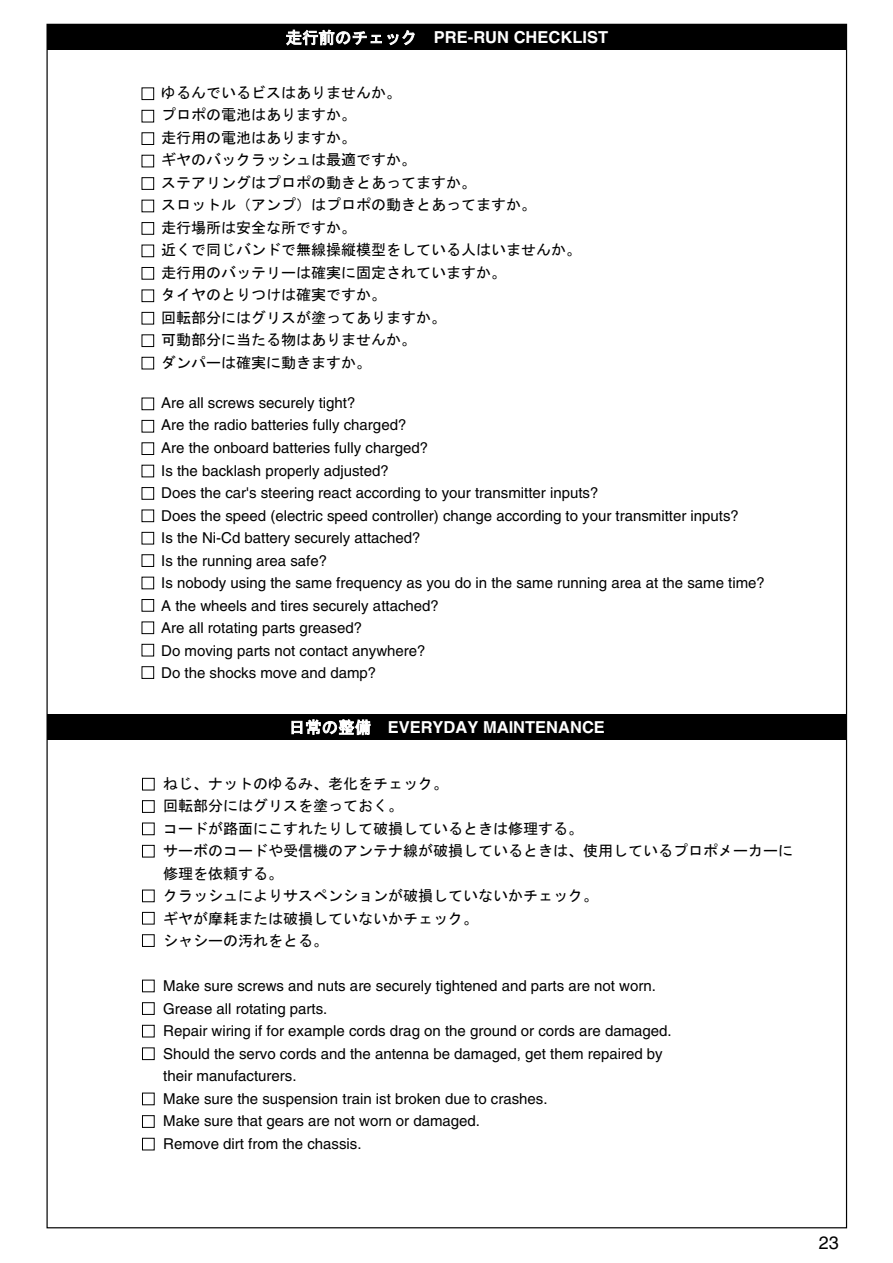
<style>
.page{position:relative;width:893px;height:1263px;background:#fff}
.page>*{position:absolute;margin:0;border:0;box-sizing:border-box;transform-origin:0 0}
.t1{font:18px "Helvetica";color:#000}
.t2{font:700 16.5px "Helvetica";color:#fff}
.t3{font:15px/22.5px "Helvetica";color:#000}
.t4{font:15px/22.5px "MS Gothic";color:#000}
.s1{font-family:"MS Gothic";font-weight:400}
</style>
<div class="page">
<div style="left:47px;top:24px;width:799px;height:26px;background:#000"></div>
<div style="left:47px;top:714px;width:799px;height:25px;background:#000"></div>
<div style="left:142px;top:980px;width:13px;height:12px;border:1px solid #000"></div>
<div style="left:142px;top:1002px;width:13px;height:13px;border:1px solid #000"></div>
<div style="left:142px;top:1025px;width:13px;height:12px;border:1px solid #000"></div>
<div style="left:142px;top:1047px;width:13px;height:13px;border:1px solid #000"></div>
<div style="left:142px;top:1093px;width:13px;height:12px;border:1px solid #000"></div>
<div style="left:142px;top:1115px;width:13px;height:13px;border:1px solid #000"></div>
<div style="left:142px;top:1138px;width:13px;height:12px;border:1px solid #000"></div>
<div style="left:142px;top:778px;width:13px;height:12px;border:1px solid #000"></div>
<div style="left:142px;top:800px;width:13px;height:13px;border:1px solid #000"></div>
<div style="left:142px;top:823px;width:13px;height:12px;border:1px solid #000"></div>
<div style="left:142px;top:845px;width:13px;height:12px;border:1px solid #000"></div>
<div style="left:142px;top:890px;width:13px;height:12px;border:1px solid #000"></div>
<div style="left:142px;top:912px;width:13px;height:12px;border:1px solid #000"></div>
<div style="left:142px;top:934px;width:13px;height:13px;border:1px solid #000"></div>
<div style="left:142px;top:398px;width:12px;height:12px;border:1px solid #000"></div>
<div style="left:142px;top:420px;width:12px;height:12px;border:1px solid #000"></div>
<div style="left:142px;top:442px;width:12px;height:13px;border:1px solid #000"></div>
<div style="left:142px;top:465px;width:12px;height:12px;border:1px solid #000"></div>
<div style="left:142px;top:487px;width:12px;height:13px;border:1px solid #000"></div>
<div style="left:142px;top:510px;width:12px;height:12px;border:1px solid #000"></div>
<div style="left:142px;top:532px;width:12px;height:12px;border:1px solid #000"></div>
<div style="left:142px;top:554px;width:12px;height:13px;border:1px solid #000"></div>
<div style="left:142px;top:577px;width:12px;height:12px;border:1px solid #000"></div>
<div style="left:142px;top:599px;width:12px;height:13px;border:1px solid #000"></div>
<div style="left:142px;top:621px;width:12px;height:13px;border:1px solid #000"></div>
<div style="left:142px;top:644px;width:12px;height:12px;border:1px solid #000"></div>
<div style="left:142px;top:666px;width:12px;height:13px;border:1px solid #000"></div>
<div style="left:142px;top:87px;width:12px;height:13px;border:1px solid #000"></div>
<div style="left:142px;top:110px;width:12px;height:12px;border:1px solid #000"></div>
<div style="left:142px;top:132px;width:12px;height:13px;border:1px solid #000"></div>
<div style="left:142px;top:155px;width:12px;height:12px;border:1px solid #000"></div>
<div style="left:142px;top:177px;width:12px;height:13px;border:1px solid #000"></div>
<div style="left:142px;top:200px;width:12px;height:12px;border:1px solid #000"></div>
<div style="left:142px;top:222px;width:12px;height:13px;border:1px solid #000"></div>
<div style="left:142px;top:245px;width:12px;height:12px;border:1px solid #000"></div>
<div style="left:142px;top:267px;width:12px;height:13px;border:1px solid #000"></div>
<div style="left:142px;top:290px;width:12px;height:12px;border:1px solid #000"></div>
<div style="left:142px;top:312px;width:12px;height:12px;border:1px solid #000"></div>
<div style="left:142px;top:334px;width:12px;height:13px;border:1px solid #000"></div>
<div style="left:142px;top:357px;width:12px;height:12px;border:1px solid #000"></div>
<p class="t2" style="left:285px;top:28px;width:324px"><span class="s1">走行前のチェック　</span>PRE-RUN CHECKLIST</p>
<p class="t4" style="left:161px;top:81px;width:421px">ゆるんでいるビスはありませんか。<br>プロポの電池はありますか。<br>走行用の電池はありますか。<br>ギヤのバックラッシュは最適ですか。<br>ステアリングはプロポの動きとあってますか。<br>スロットル（アンプ）はプロポの動きとあってますか。<br>走行場所は安全な所ですか。<br>近くで同じバンドで無線操縦模型をしている人はいませんか。走行用のバッテリーは確実に固定されていますか。<br>タイヤのとりつけは確実ですか。<br>回転部分にはグリスが塗ってありますか。<br>可動部分に当たる物はありませんか。<br>ダンパーは確実に動きますか。</p>
<p class="t3" style="left:161px;top:391px;width:605px">Are all screws securely tight?<br>Are the radio batteries fully charged?<br>Are the onboard batteries fully charged?<br>Is the backlash properly adjusted?<br>Does the car's steering react according to your transmitter inputs?<br>Does the speed (electric speed controller) change according to your transmitter inputs?<br>Is the Ni-Cd battery securely attached?<br>Is the running area safe?<br>Is nobody using the same frequency as you do in the same running area at the same time?<br>A the wheels and tires securely attached?<br>Are all rotating parts greased?<br>Do moving parts not contact anywhere?<br>Do the shocks move and damp?</p>
<p class="t2" style="left:289px;top:717px;width:318px"><span class="s1">日常の整備　</span>EVERYDAY MAINTENANCE</p>
<p class="t4" style="left:163px;top:772px;width:631px">ねじ、ナットのゆるみ、老化をチェック。<br>回転部分にはグリスを塗っておく。<br>コードが路面にこすれたりして破損しているときは修理する。<br>サーボのコードや受信機のアンテナ線が破損しているときは、使用しているプロポメーカーに修理を依頼する。<br>クラッシュによりサスペンションが破損していないかチェック。<br>ギヤが摩耗または破損していないかチェック。<br>シャシーの汚れをとる。</p>
<p class="t3" style="left:163px;top:975px;width:510px">Make sure screws and nuts are securely tightened and parts are not worn.<br>Grease all rotating parts.<br>Repair wiring if for example cords drag on the ground or cords are damaged.<br>Should the servo cords and the antenna be damaged, get them repaired by their manufacturers.<br>Make sure the suspension train ist broken due to crashes.<br>Make sure that gears are not worn or damaged.<br>Remove dirt from the chassis.</p>
<p class="t1" style="left:819px;top:1232px;width:22px">23</p>
</div>
